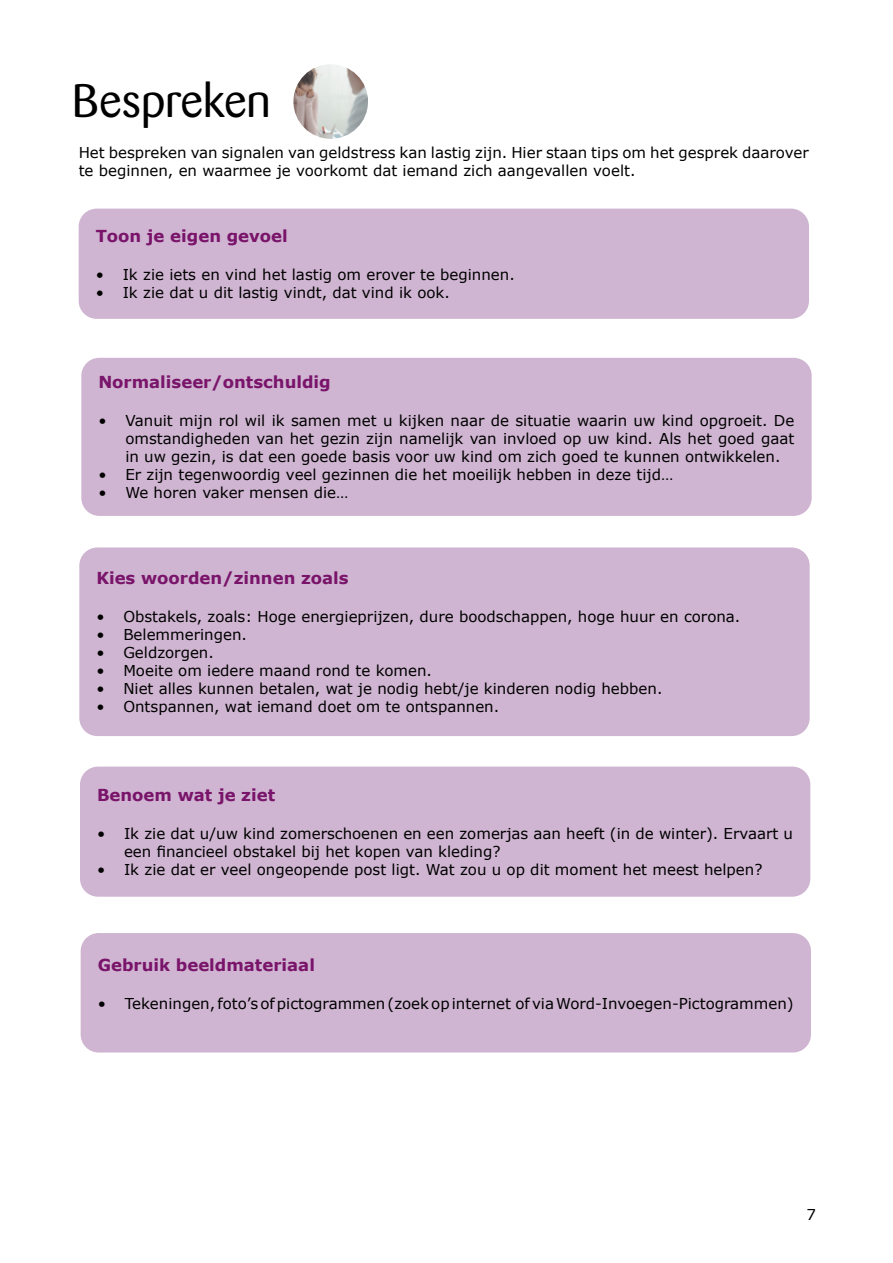
<style>
.page{position:relative;width:893px;height:1263px;background:#fff}
.page>*{position:absolute;margin:0;border:0;box-sizing:border-box;transform-origin:0 0}
.t1{font:46.5px "Barmeno";color:#000}
.t2{font:700 16.5px "Verdana";color:#79146a}
.t3{font:15px/18px "Verdana";color:#000}
</style>
<div class="page">
<div style="left:79px;top:209px;width:730px;height:110px;background:#cfb5d1;border-radius:18px"></div>
<div style="left:81px;top:358px;width:731px;height:158px;background:#cfb5d1;border-radius:18px"></div>
<div style="left:79px;top:547px;width:731px;height:189px;background:#cfb5d1;border-radius:18px"></div>
<div style="left:80px;top:767px;width:730px;height:130px;background:#cfb5d1;border-radius:18px"></div>
<div style="left:81px;top:933px;width:730px;height:119px;background:#cfb5d1;border-radius:18px"></div>
<img style="left:293px;top:64px;width:75px;height:75px;border-radius:37px">
<h1 class="t1" style="left:72px;top:74px;width:200px">Bespreken</h1>
<p class="t3" style="left:79px;top:143px;width:732px">Het bespreken van signalen van geldstress kan lastig zijn. Hier staan tips om het gesprek daarover te beginnen, en waarmee je voorkomt dat iemand zich aangevallen voelt.</p>
<p class="t2" style="left:96px;top:224px;width:194px">Toon je eigen gevoel</p>
<p class="t3" style="left:96px;top:265px;width:421px">• Ik zie iets en vind het lastig om erover te beginnen.</p>
<p class="t3" style="left:96px;top:283px;width:356px">• Ik zie dat u dit lastig vindt, dat vind ik ook.</p>
<p class="t2" style="left:98px;top:371px;width:234px">Normaliseer/ontschuldig</p>
<p class="t3" style="left:125px;top:411px;width:671px;text-align:justify;text-indent:-27px">• Vanuit mijn rol wil ik samen met u kijken naar de situatie waarin uw kind opgroeit. De omstandigheden van het gezin zijn namelijk van invloed op uw kind. Als het goed gaat in uw gezin, is dat een goede basis voor uw kind om zich goed te kunnen ontwikkelen.</p>
<p class="t3" style="left:98px;top:465px;width:576px">• Er zijn tegenwoordig veel gezinnen die het moeilijk hebben in deze tijd…</p>
<p class="t3" style="left:98px;top:483px;width:252px">• We horen vaker mensen die…</p>
<p class="t2" style="left:96px;top:566px;width:254px">Kies woorden/zinnen zoals</p>
<p class="t3" style="left:96px;top:607px;width:646px">• Obstakels, zoals: Hoge energieprijzen, dure boodschappen, hoge huur en corona.</p>
<p class="t3" style="left:96px;top:625px;width:152px">• Belemmeringen.</p>
<p class="t3" style="left:96px;top:643px;width:119px">• Geldzorgen.</p>
<p class="t3" style="left:96px;top:661px;width:337px">• Moeite om iedere maand rond te komen.</p>
<p class="t3" style="left:96px;top:679px;width:568px">• Niet alles kunnen betalen, wat je nodig hebt/je kinderen nodig hebben.</p>
<p class="t3" style="left:96px;top:697px;width:404px">• Ontspannen, wat iemand doet om te ontspannen.</p>
<p class="t2" style="left:97px;top:783px;width:180px">Benoem wat je ziet</p>
<p class="t3" style="left:124px;top:824px;width:671px;text-indent:-27px">• Ik zie dat u/uw kind zomerschoenen en een zomerjas aan heeft (in de winter). Ervaart u een financieel obstakel bij het kopen van kleding?</p>
<p class="t3" style="left:97px;top:860px;width:667px">• Ik zie dat er veel ongeopende post ligt. Wat zou u op dit moment het meest helpen?</p>
<p class="t2" style="left:98px;top:953px;width:219px">Gebruik beeldmateriaal</p>
<p class="t3" style="left:98px;top:994px;width:698px">• Tekeningen, foto’s of pictogrammen (zoek op internet of via Word-Invoegen-Pictogrammen)</p>
<p class="t3" style="left:807px;top:1206px;width:11px">7</p>
</div>
